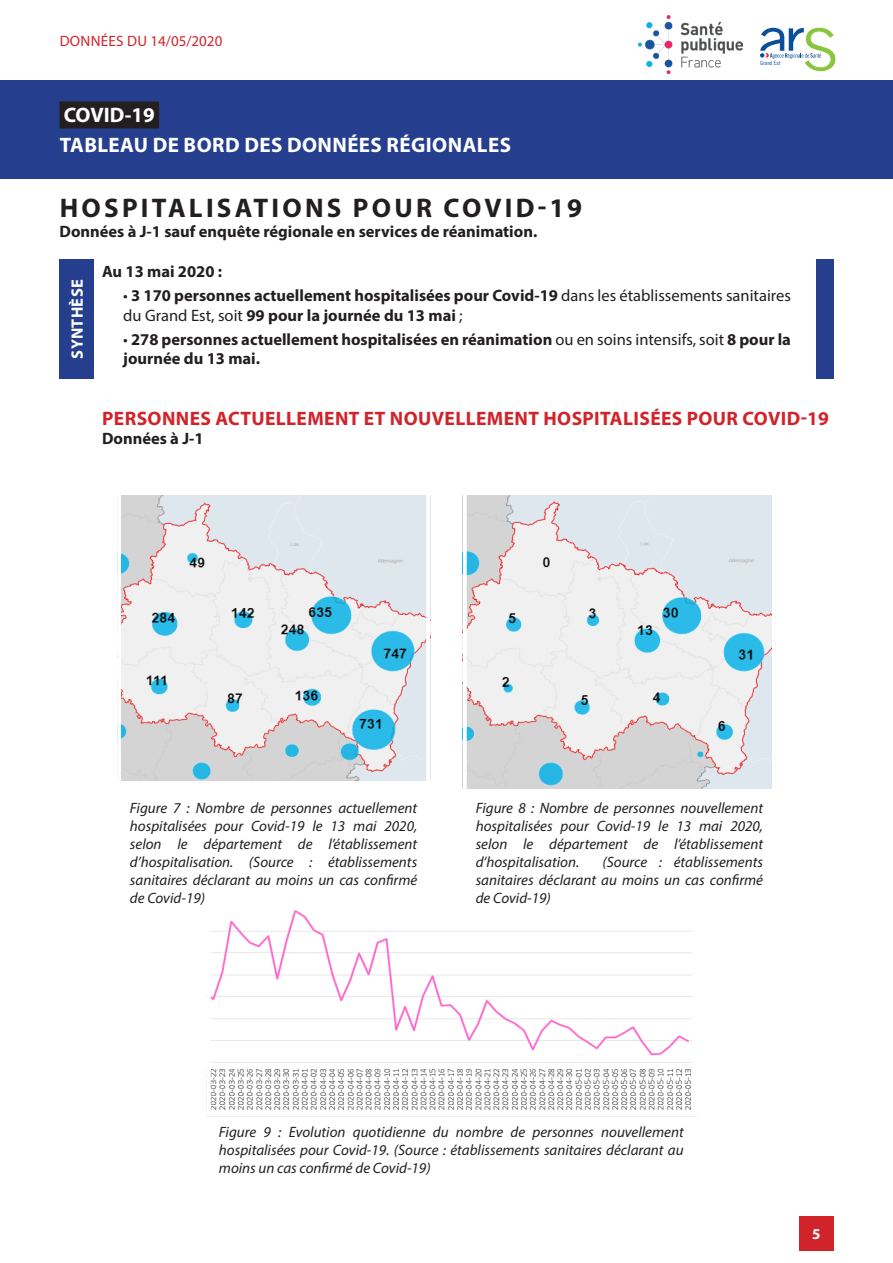
<style>
.page{position:relative;width:893px;height:1263px;background:#fff}
.page>*{position:absolute;margin:0;border:0;box-sizing:border-box;transform-origin:0 0}
.Titre{font:700 27px "Myriad Pro";letter-spacing:.12em;color:#231f20}
.t1{font:700 21px/29.4px "Myriad Pro";letter-spacing:.02em;color:#fff}
.Partie{font:700 19.5px "Myriad Pro";letter-spacing:.02em;color:#d1232a}
.Texte{font:700 16.5px/19.8px "Myriad Pro";color:#231f20}
.Texte-2{font:700 16.5px "Myriad Pro";letter-spacing:.02em;color:#fff}
.Legende{font:italic 15px/18px "Myriad Pro";color:#231f20;text-align:justify}
.t2{font:15px "Myriad Pro";letter-spacing:.02em;color:#d1232a}
.t3{font:700 15px "Myriad Pro";color:#fff}
.t4{font:5.85px "Trade Gothic LT Std Cn 18";color:#0b4e9b}
.s1{font-weight:400}
</style>
<div class="page">
<div style="left:0;top:80px;width:893px;height:99px;background:#253f8e"></div>
<div style="left:60px;top:101px;width:99px;height:27px;background:#231f20"></div>
<div style="left:799px;top:1216px;width:34px;height:34px;background:#d1232a"></div>
<img style="left:638px;top:15px;width:104px;height:59px">
<svg style="left:760px;top:28px;width:75px;height:43px"></svg>
<img style="left:122px;top:496px;width:303px;height:285px">
<div style="left:117px;top:488px;width:313px;height:312px;border:4px solid #fff"></div>
<img style="left:211px;top:911px;width:480px;height:199px">
<img style="left:468px;top:495px;width:303px;height:293px">
<div style="left:463px;top:488px;width:313px;height:312px;border:4px solid #fff"></div>
<div style="left:60px;top:259px;width:34px;height:119px;background:#253f8e"></div>
<div style="left:816px;top:259px;width:17px;height:119px;background:#253f8e"></div>
<p class="t2" style="left:60px;top:31px;width:164px">DONNÉES DU 14/05/2020</p>
<h2 class="t1" style="left:60px;top:100px;width:453px">COVID-19<br>TABLEAU DE BORD DES DONNÉES RÉGIONALES</h2>
<p class="t4" style="left:760px;top:59px;width:22px">Grand Est</p>
<p class="Titre" style="left:60px;top:191px;width:524px">HOSPITALISATIONS POUR COVID-19</p>
<p class="Texte" style="left:60px;top:221px;width:479px">Données à J-1 sauf enquête régionale en services de réanimation.</p>
<p class="Texte" style="left:102px;top:261px;width:122px">Au 13 mai 2020 :</p>
<p class="Texte" style="left:123px;top:285px;width:669px"><span class="s1">•</span> 3 170 personnes actuellement hospitalisées pour Covid-19 <span class="s1">dans les établissements sanitaires du Grand Est, soit</span> 99 pour la journée du 13 mai <span class="s1">;</span></p>
<p class="Texte" style="left:123px;top:329px;width:669px"><span class="s1">•</span> 278 personnes actuellement hospitalisées en réanimation <span class="s1">ou en soins intensifs, soit</span> 8 pour la journée du 13 mai.</p>
<p class="Texte-2" style="left:66px;top:358px;width:81px;rotate:-90deg">SYNTHÈSE</p>
<p class="Partie" style="left:102px;top:405px;width:728px">PERSONNES ACTUELLEMENT ET NOUVELLEMENT HOSPITALISÉES POUR COVID-19</p>
<p class="Texte" style="left:102px;top:428px;width:103px">Données à J-1</p>
<p class="Legende" style="left:130px;top:799px;width:289px">Figure 7 : Nombre de personnes actuellement hospitalisées pour Covid-19 le 13 mai 2020, selon le département de l’établissement d’hospitalisation. (Source : établissements sanitaires déclarant au moins un cas confirmé de Covid-19)</p>
<p class="Legende" style="left:476px;top:799px;width:289px">Figure 8 : Nombre de personnes nouvellement hospitalisées pour Covid-19 le 13 mai 2020, selon le département de l’établissement d’hospitalisation.</p>
<p class="Legende" style="left:476px;top:853px;width:289px;text-indent:127px">(Source : établissements sanitaires déclarant au moins un cas confirmé de Covid-19)</p>
<p class="Legende" style="left:219px;top:1122px;width:466px">Figure 9 : Evolution quotidienne du nombre de personnes nouvellement hospitalisées pour Covid-19. (Source : établissements sanitaires déclarant au moins un cas confirmé de Covid-19)</p>
<p class="t3" style="left:812px;top:1224px;width:10px">5</p>
</div>
